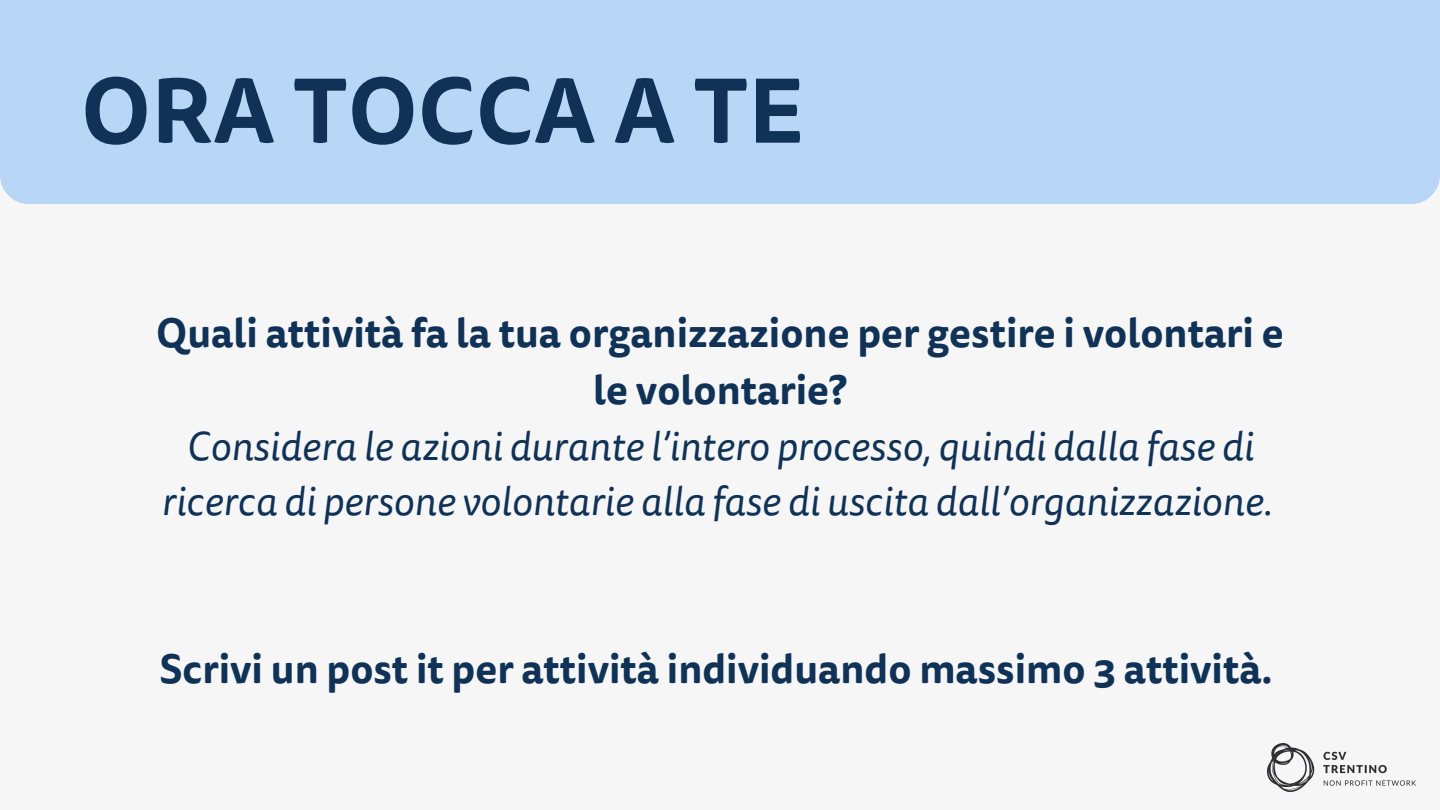
<style>
.page{position:relative;width:1440px;height:810px;background:#f6f6f6}
.page>*{position:absolute;margin:0;border:0;box-sizing:border-box;transform-origin:0 0}
.t1{font:700 90px "Tisa Sans Pro";color:#0f3256}
.t2{font:700 40px/56.2px "Tisa Sans Pro";color:#0f3256;text-align:center}
.t3{font:italic 40px/55.5px "Tisa Sans Pro";color:#0f3256;text-align:center}
</style>
<div class="page">
<div style="left:0;top:0;width:1440px;height:204px;background:#b8d6f6"></div>
<img style="left:1267px;top:744px;width:149px;height:48px">
<h2 class="t1" style="left:81px;top:45px;width:725px">ORA TOCCA A TE</h2>
<h1 class="t2" style="left:156px;top:305px;width:1129px">Quali attività fa la tua organizzazione per gestire i volontari e le volontarie?</h1>
<p class="t3" style="left:161px;top:419px;width:1112px">Considera le azioni durante l’intero processo, quindi dalla fase di ricerca di persone volontarie alla fase di uscita dall’organizzazione.</p>
<p class="t2" style="left:160px;top:641px;width:1115px">Scrivi un post it per attività individuando massimo 3 attività.</p>
</div>
